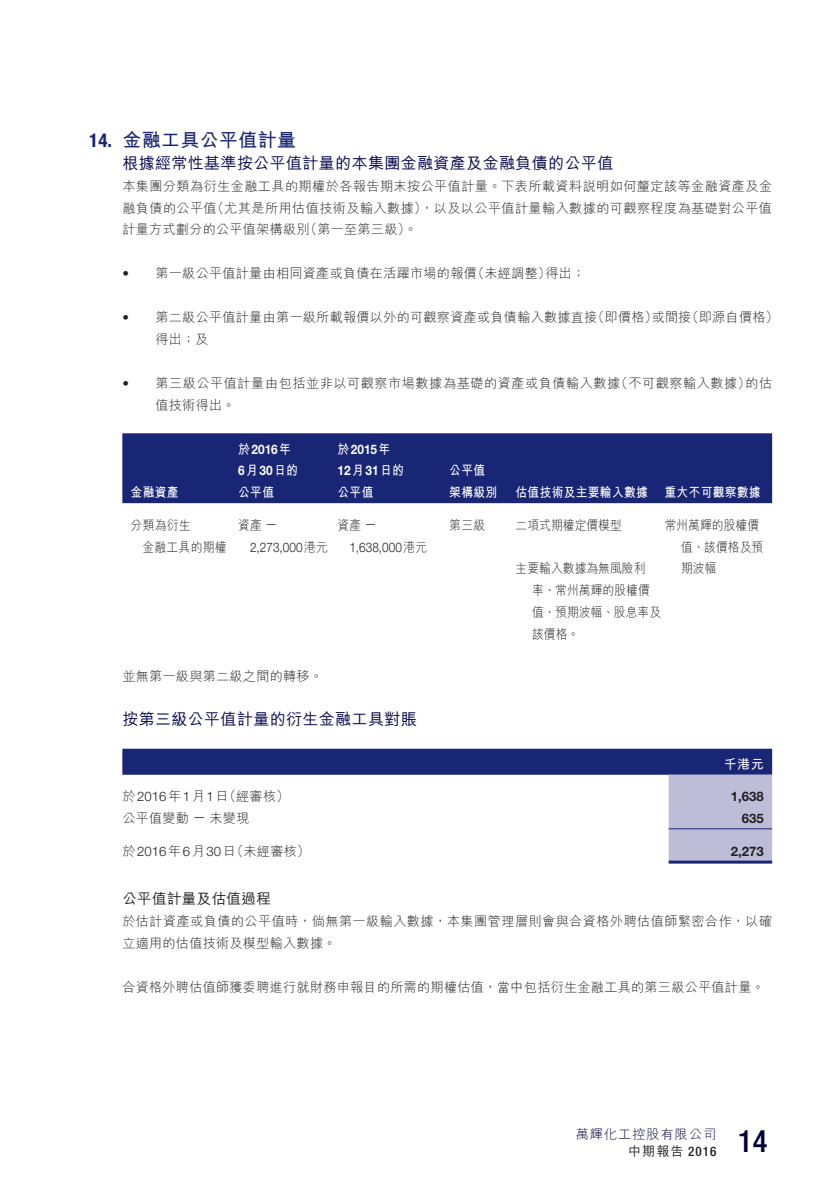
<style>
.page{position:relative;width:839px;height:1191px;background:#fff}
.page>*{position:absolute;margin:0;border:0;box-sizing:border-box;transform-origin:0 0}
.t1{font:500 condensed 30.6px "Helvetica Neue LT Std";color:#00003a}
.t2{font:19px "M Hei HK Bold E Ten B5 H";letter-spacing:.02em;color:#192575}
.t3{font:16px "M Hei HK Medium E Ten B5 H";letter-spacing:.02em;color:#05074d}
.t4{font:14.6px "M Hei HK Medium E Ten B5 H";letter-spacing:.02em;color:#231f20}
.t5{font:13.2px/22px "M Hei HK Light E Ten B5 H";letter-spacing:.02em;color:#231f20}
.t6{font:13.2px/22px "M Hei HK Light E Ten B5 H";color:#231f20;scale:.9 1}
.t7{font:13.2px/22px "M Hei HK Light E Ten B5 H";letter-spacing:.04em;color:#231f20}
.t8{font:13.2px/22px "M Hei HK Bold E Ten B5 H";letter-spacing:.02em;color:#fff;scale:.9 1}
.t9{font:700 13.2px/22px "Helvetica Neue LT Std";color:#fff;scale:.9 1}
.t10{font:300 13.2px "Helvetica Neue LT Std";color:#231f20;scale:.9 1}
.t11{font:13.2px/22px "M Hei HK Light E Ten B5 H";letter-spacing:.02em;color:#231f20;scale:.9 1}
.t12{font:700 13.2px "Helvetica Neue LT Std";color:#231f20}
.t13{font:13.2px "M Hei HK Light E Ten B5 H";letter-spacing:.08em;color:#00003a}
.t14{font:13.2px "M Hei HK Medium E Ten B5 H";color:#231f20}
.t15{font:13.2px "M Hei HK Bold E Ten B5 H";letter-spacing:.02em;color:#fff}
.s1{font-family:"Helvetica Neue LT Std";font-weight:700;font-stretch:condensed}
.s2{font-family:"M Hei HK Bold E Ten B5 H";font-weight:400}
.s3{font-family:"Helvetica Neue LT Std";font-weight:300}
.s4{font-family:"M Hei HK Light E Ten B5 H";font-weight:400}
.s5{font-family:"Helvetica Neue LT Std";font-weight:500;font-stretch:condensed}
</style>
<div class="page">
<div style="left:122px;top:433px;width:650px;height:70px;background:#192575"></div>
<svg style="left:122px;top:748px;width:650px;height:115px"></svg>
<hr style="left:669px;top:828px;width:103px;height:1px;background:#192575">
<hr style="left:669px;top:860px;width:103px;height:3px;background:#192575">
<h2 class="t2" style="left:89px;top:132px;width:208px"><span class="s1">14.</span> 金融工具公平值計量</h2>
<p class="t3" style="left:122px;top:157px;width:493px">根據經常性基準按公平值計量的本集團金融資產及金融負債的公平值</p>
<p class="t5" style="left:122px;top:176px;width:651px;text-align:justify">本集團分類為衍生金融工具的期權於各報告期末按公平值計量。下表所載資料說明如何釐定該等金融資產及金融負債的公平值（尤其是所用估值技術及輸入數據），以及以公平值計量輸入數據的可觀察程度為基礎對公平值計量方式劃分的公平值架構級別（第一至第三級）。</p>
<p class="t5" style="left:155px;top:264px;width:431px">第一級公平值計量由相同資產或負債在活躍市場的報價（未經調整）得出；</p>
<p class="t5" style="left:155px;top:308px;width:625px">第二級公平值計量由第一級所載報價以外的可觀察資產或負債輸入數據直接（即價格）或間接（即源自價格）得出；及</p>
<p class="t7" style="left:155px;top:373px;width:618px">第三級公平值計量由包括並非以可觀察市場數據為基礎的資產或負債輸入數據（不可觀察輸入數據）的估值技術得出。</p>
<p class="t8" style="left:131px;top:483px;width:55px">金融資產</p>
<p class="t9" style="left:238px;top:438px;width:68px"><span class="s2">於</span>2016<span class="s2">年<br></span>6<span class="s2">月</span>30<span class="s2">日的</span></p>
<p class="t8" style="left:238px;top:483px;width:41px">公平值</p>
<p class="t11" style="left:142px;top:515px;width:95px;text-indent:-12px">分類為衍生<br>金融工具的期權</p>
<p class="t11" style="left:238px;top:515px;width:45px">資產 <span class="s3">—</span></p>
<p class="t10" style="left:250px;top:542px;width:88px">2,273,000<span class="s4">港元</span></p>
<p class="t9" style="left:338px;top:438px;width:75px"><span class="s2">於</span>2015<span class="s2">年<br></span>12<span class="s2">月</span>31<span class="s2">日的</span></p>
<p class="t8" style="left:338px;top:483px;width:41px">公平值</p>
<p class="t11" style="left:338px;top:515px;width:45px">資產 <span class="s3">—</span></p>
<p class="t10" style="left:349px;top:542px;width:88px">1,638,000<span class="s4">港元</span></p>
<p class="t5" style="left:122px;top:667px;width:202px">並無第一級與第二級之間的轉移。</p>
<p class="t3" style="left:122px;top:713px;width:296px">按第三級公平值計量的衍生金融工具對賬</p>
<p class="t8" style="left:449px;top:461px;width:55px">公平值架構級別</p>
<p class="t8" style="left:516px;top:483px;width:149px">估值技術及主要輸入數據</p>
<p class="t8" style="left:665px;top:483px;width:108px">重大不可觀察數據</p>
<p class="t11" style="left:449px;top:515px;width:41px">第三級</p>
<p class="t6" style="left:516px;top:515px;width:120px">二項式期權定價模型</p>
<p class="t6" style="left:532px;top:559px;width:145px;text-indent:-17px">主要輸入數據為無風險利<br>率、常州萬輝的股權價值、預期波幅、股息率及該價格。</p>
<p class="t6" style="left:681px;top:515px;width:93px;text-indent:-17px">常州萬輝的股權價值、該價格及預期波幅</p>
<p class="t15" style="left:724px;top:759px;width:41px">千港元</p>
<p class="t5" style="left:122px;top:787px;width:168px">於<span class="s3">2016</span>年<span class="s3">1</span>月<span class="s3">1</span>日（經審核）</p>
<p class="t12" style="left:731px;top:789px;width:34px">1,638</p>
<p class="t5" style="left:122px;top:809px;width:129px">公平值變動 <span class="s3">—</span> 未變現</p>
<p class="t12" style="left:742px;top:810px;width:23px">635</p>
<p class="t5" style="left:122px;top:841px;width:189px">於<span class="s3">2016</span>年<span class="s3">6</span>月<span class="s3">30</span>日（未經審核）</p>
<p class="t12" style="left:731px;top:843px;width:34px">2,273</p>
<p class="t4" style="left:122px;top:893px;width:150px">公平值計量及估值過程</p>
<p class="t5" style="left:122px;top:911px;width:651px">於估計資產或負債的公平值時，倘無第一級輸入數據，本集團管理層則會與合資格外聘估值師緊密合作，以確立適用的估值技術及模型輸入數據。</p>
<p class="t5" style="left:122px;top:977px;width:644px">合資格外聘估值師獲委聘進行就財務申報目的所需的期權估值，當中包括衍生金融工具的第三級公平值計量。</p>
<p class="t13" style="left:576px;top:1129px;width:142px">萬輝化工控股有限公司</p>
<p class="t14" style="left:628px;top:1146px;width:90px">中期報告 <span class="s5">2016</span></p>
<h1 class="t1" style="left:738px;top:1123px;width:31px">14</h1>
</div>
